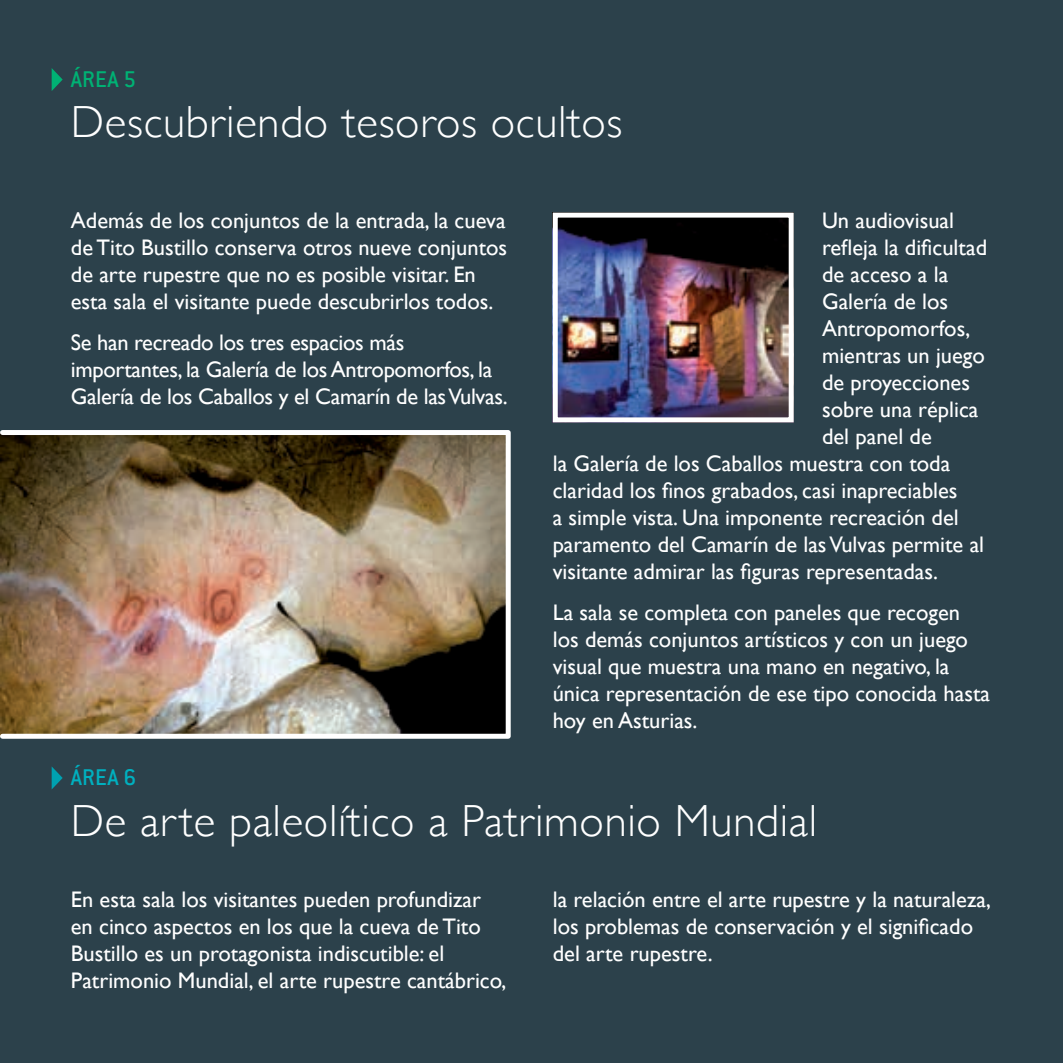
<style>
.page{position:relative;width:1063px;height:1063px;background:#2c414b}
.page>*{position:absolute;margin:0;border:0;box-sizing:border-box;transform-origin:0 0}
.t1{font:300 45px "Gill Sans";letter-spacing:.015em;color:#fff}
.t2{font:500 25px "Conduit ITC";color:#00b274}
.t3{font:500 25px "Conduit ITC";color:#00b0bf}
.t4{font:22.5px/27px "Gill Sans";color:#fff}
</style>
<div class="page">
<svg style="left:52px;top:68px;width:11px;height:23px"></svg>
<img style="left:559px;top:219px;width:229px;height:197px">
<div style="left:553px;top:213px;width:241px;height:209px;border:5px solid #fff"></div>
<img style="left:6px;top:436px;width:499px;height:297px">
<svg style="left:52px;top:767px;width:11px;height:22px"></svg>
<div style="left:0;top:430px;width:511px;height:309px;border:5px solid #fff"></div>
<p class="t2" style="left:71px;top:64px;width:67px">ÁREA 5</p>
<h1 class="t1" style="left:71px;top:87px;width:553px">Descubriendo tesoros ocultos</h1>
<p class="t4" style="left:71px;top:207px;width:438px">Además de los conjuntos de la entrada, la cueva de Tito Bustillo conserva otros nueve conjuntos de arte rupestre que no es posible visitar. En esta sala el visitante puede descubrirlos todos.</p>
<p class="t4" style="left:71px;top:329px;width:438px">Se han recreado los tres espacios más importantes, la Galería de los Antropomorfos, la<br>Galería de los Caballos y el Camarín de las Vulvas.</p>
<p class="t3" style="left:71px;top:762px;width:67px">ÁREA 6</p>
<p class="t4" style="left:822px;top:207px;width:134px">Un audiovisual</p>
<p class="t4" style="left:822px;top:234px;width:167px">refleja la dificultad</p>
<p class="t4" style="left:822px;top:261px;width:128px">de acceso a la</p>
<p class="t4" style="left:822px;top:288px;width:128px">Galería de los</p>
<p class="t4" style="left:822px;top:315px;width:150px">Antropomorfos,</p>
<p class="t4" style="left:822px;top:342px;width:164px">mientras un juego</p>
<p class="t4" style="left:822px;top:369px;width:149px">de proyecciones</p>
<p class="t4" style="left:822px;top:396px;width:158px">sobre una réplica</p>
<p class="t4" style="left:822px;top:423px;width:111px">del panel de</p>
<p class="t4" style="left:553px;top:450px;width:399px">la Galería de los Caballos muestra con toda</p>
<p class="t4" style="left:553px;top:477px;width:406px">claridad los finos grabados, casi inapreciables</p>
<p class="t4" style="left:553px;top:504px;width:408px">a simple vista. Una imponente recreación del</p>
<p class="t4" style="left:553px;top:531px;width:433px">paramento del Camarín de las Vulvas permite al</p>
<p class="t4" style="left:553px;top:558px;width:387px">visitante admirar las figuras representadas.</p>
<p class="t4" style="left:553px;top:599px;width:439px">La sala se completa con paneles que recogen los demás conjuntos artísticos y con un juego visual que muestra una mano en negativo, la única representación de ese tipo conocida hasta hoy en Asturias.</p>
<h1 class="t1" style="left:71px;top:786px;width:748px">De arte paleolítico a Patrimonio Mundial</h1>
<p class="t4" style="left:71px;top:886px;width:437px">En esta sala los visitantes pueden profundizar en cinco aspectos en los que la cueva de Tito Bustillo es un protagonista indiscutible: el Patrimonio Mundial, el arte rupestre cantábrico,</p>
<p class="t4" style="left:553px;top:886px;width:440px">la relación entre el arte rupestre y la naturaleza, los problemas de conservación y el significado del arte rupestre.</p>
</div>
